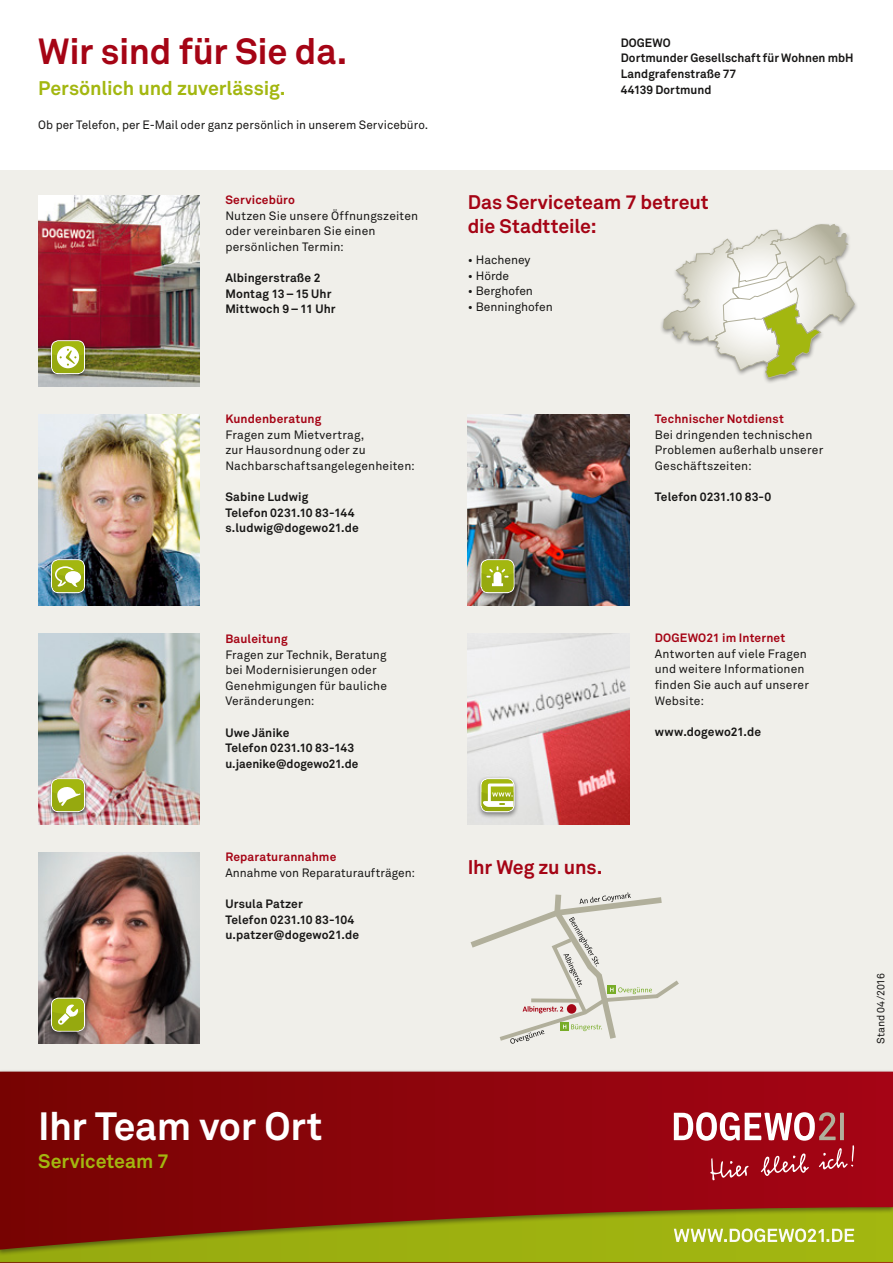
<style>
.page{position:relative;width:893px;height:1263px;background:#fff}
.page>*{position:absolute;margin:0;border:0;box-sizing:border-box;transform-origin:0 0}
.t1{font:700 39px "Akkurat Pro";letter-spacing:-.01em;color:#fff}
.t2{font:700 36px "Akkurat Pro";letter-spacing:-.01em;color:#a50415}
.t3{font:700 19.5px/23.4px "Akkurat Pro";letter-spacing:-.005em;color:#a50415}
.t4{font:700 19.5px "Akkurat Pro";letter-spacing:-.005em;color:#a3b710}
.t5{font:12px/15.6px "Akkurat Pro";letter-spacing:.01em;color:#181716}
.t6{font:700 12px/15.6px "Akkurat Pro";letter-spacing:.005em;color:#181716}
.t7{font:700 12px "Akkurat Pro";letter-spacing:.015em;color:#a50415}
.t8{font:10.5px "Akkurat Pro";color:#181716}
</style>
<div class="page">
<div style="left:0;top:171px;width:893px;height:903px;background:#f0efea"></div>
<svg style="left:663px;top:224px;width:192px;height:155px"></svg>
<svg style="left:0;top:1071px;width:893px;height:192px;background:#8e280c"></svg>
<svg style="left:674px;top:1112px;width:180px;height:68px;background:#b23b46"></svg>
<svg style="left:674px;top:1228px;width:180px;height:14px"></svg>
<img style="left:38px;top:415px;width:162px;height:191px">
<img style="left:38px;top:853px;width:162px;height:191px">
<img style="left:38px;top:196px;width:162px;height:191px">
<img style="left:38px;top:634px;width:162px;height:191px">
<img style="left:468px;top:415px;width:161px;height:191px">
<img style="left:468px;top:634px;width:161px;height:191px">
<svg style="left:470px;top:892px;width:209px;height:152px"></svg>
<div style="left:567px;top:1004px;width:9px;height:10px;background:#a50415;border-radius:50%"></div>
<div style="left:47px;top:338px;width:43px;height:43px;background:#181716;opacity:.5"></div>
<svg style="left:51px;top:340px;width:34px;height:34px"></svg>
<div style="left:52px;top:341px;width:32px;height:32px;background:#a3b710;border-radius:6px"></div>
<svg style="left:52px;top:346px;width:32px;height:27px"></svg>
<div style="left:47px;top:557px;width:43px;height:43px;background:#181716;opacity:.5"></div>
<svg style="left:51px;top:559px;width:34px;height:34px"></svg>
<div style="left:52px;top:560px;width:32px;height:32px;background:#a3b710;border-radius:6px"></div>
<svg style="left:52px;top:566px;width:32px;height:26px"></svg>
<div style="left:47px;top:776px;width:43px;height:43px;background:#181716;opacity:.5"></div>
<div style="left:51px;top:778px;width:34px;height:34px;background:#181716;opacity:.5"></div>
<svg style="left:51px;top:778px;width:34px;height:34px"></svg>
<div style="left:52px;top:779px;width:32px;height:32px;background:#a3b710;border-radius:6px"></div>
<svg style="left:52px;top:787px;width:32px;height:24px"></svg>
<div style="left:476px;top:776px;width:43px;height:43px;background:#181716;opacity:.5"></div>
<svg style="left:480px;top:778px;width:34px;height:34px"></svg>
<div style="left:482px;top:779px;width:31px;height:32px;background:#a3b710;border-radius:6px"></div>
<svg style="left:480px;top:783px;width:33px;height:28px"></svg>
<div style="left:476px;top:557px;width:43px;height:43px;background:#181716;opacity:.5"></div>
<svg style="left:480px;top:559px;width:34px;height:34px"></svg>
<div style="left:482px;top:560px;width:31px;height:32px;background:#a3b710;border-radius:6px"></div>
<svg style="left:482px;top:566px;width:31px;height:26px"></svg>
<div style="left:47px;top:995px;width:43px;height:43px;background:#181716;opacity:.5"></div>
<svg style="left:51px;top:998px;width:34px;height:34px"></svg>
<div style="left:52px;top:999px;width:32px;height:31px;background:#a3b710;border-radius:6px"></div>
<svg style="left:52px;top:1004px;width:32px;height:26px"></svg>
<h2 class="t2" style="left:38px;top:29px;width:311px">Wir sind für Sie da.</h2>
<h3 class="t4" style="left:38px;top:76px;width:249px">Persönlich und zuverlässig.</h3>
<p class="t5" style="left:38px;top:117px;width:391px">Ob per Telefon, per E-Mail oder ganz persönlich in unserem Servicebüro.</p>
<p class="t7" style="left:225px;top:192px;width:71px">Servicebüro</p>
<p class="t5" style="left:225px;top:208px;width:194px">Nutzen Sie unsere Öffnungszeiten oder vereinbaren Sie einen persönlichen Termin:</p>
<p class="t6" style="left:225px;top:270px;width:112px">Albingerstraße 2<br>Montag 13–15 Uhr<br>Mittwoch 9–11 Uhr</p>
<p class="t7" style="left:225px;top:411px;width:97px">Kundenberatung</p>
<p class="t5" style="left:225px;top:427px;width:191px">Fragen zum Mietvertrag,<br>zur Hausordnung oder zu<br>Nachbarschaftsangelegenheiten:</p>
<p class="t6" style="left:225px;top:489px;width:135px">Sabine Ludwig<br>Telefon 0231.10 83-144 s.ludwig@dogewo21.de</p>
<p class="t7" style="left:225px;top:631px;width:64px">Bauleitung</p>
<p class="t5" style="left:225px;top:647px;width:163px">Fragen zur Technik, Beratung bei Modernisierungen oder<br>Genehmigungen für bauliche<br>Veränderungen:</p>
<p class="t6" style="left:225px;top:725px;width:134px">Uwe Jänike<br>Telefon 0231.10 83-143 u.jaenike@dogewo21.de</p>
<p class="t7" style="left:225px;top:849px;width:113px">Reparaturannahme</p>
<p class="t5" style="left:225px;top:865px;width:191px">Annahme von Reparaturaufträgen:</p>
<p class="t6" style="left:225px;top:896px;width:135px">Ursula Patzer<br>Telefon 0231.10 83-104 u.patzer@dogewo21.de</p>
<h1 class="t1" style="left:38px;top:1102px;width:286px">Ihr Team vor Ort</h1>
<h3 class="t4" style="left:38px;top:1149px;width:132px">Serviceteam 7</h3>
<p class="t6" style="left:621px;top:35px;width:234px">DOGEWO<br>Dortmunder Gesellschaft für Wohnen mbH<br>Landgrafenstraße 77<br>44139 Dortmund</p>
<h3 class="t3" style="left:468px;top:191px;width:242px">Das Serviceteam 7 betreut die Stadtteile:</h3>
<p class="t5" style="left:468px;top:252px;width:64px">• Hacheney</p>
<p class="t5" style="left:468px;top:268px;width:43px">• Hörde</p>
<p class="t5" style="left:468px;top:284px;width:67px">• Berghofen</p>
<p class="t5" style="left:468px;top:299px;width:87px">• Benninghofen</p>
<p class="t7" style="left:655px;top:411px;width:131px">Technischer Notdienst</p>
<p class="t5" style="left:655px;top:427px;width:170px">Bei dringenden technischen<br>Problemen außerhalb unserer<br>Geschäftszeiten:</p>
<p class="t6" style="left:655px;top:489px;width:118px">Telefon 0231.10 83-0</p>
<h3 class="t3" style="left:468px;top:855px;width:136px">Ihr Weg zu uns.</h3>
<p class="t7" style="left:655px;top:630px;width:132px">DOGEWO21 im Internet</p>
<p class="t5" style="left:655px;top:646px;width:156px">Antworten auf viele Fragen und weitere Informationen finden Sie auch auf unserer<br>Website:</p>
<p class="t6" style="left:655px;top:724px;width:108px">www.dogewo21.de</p>
<p class="t8" style="left:875px;top:1044px;width:73px;rotate:-90deg">Stand 04/2016</p>
</div>
